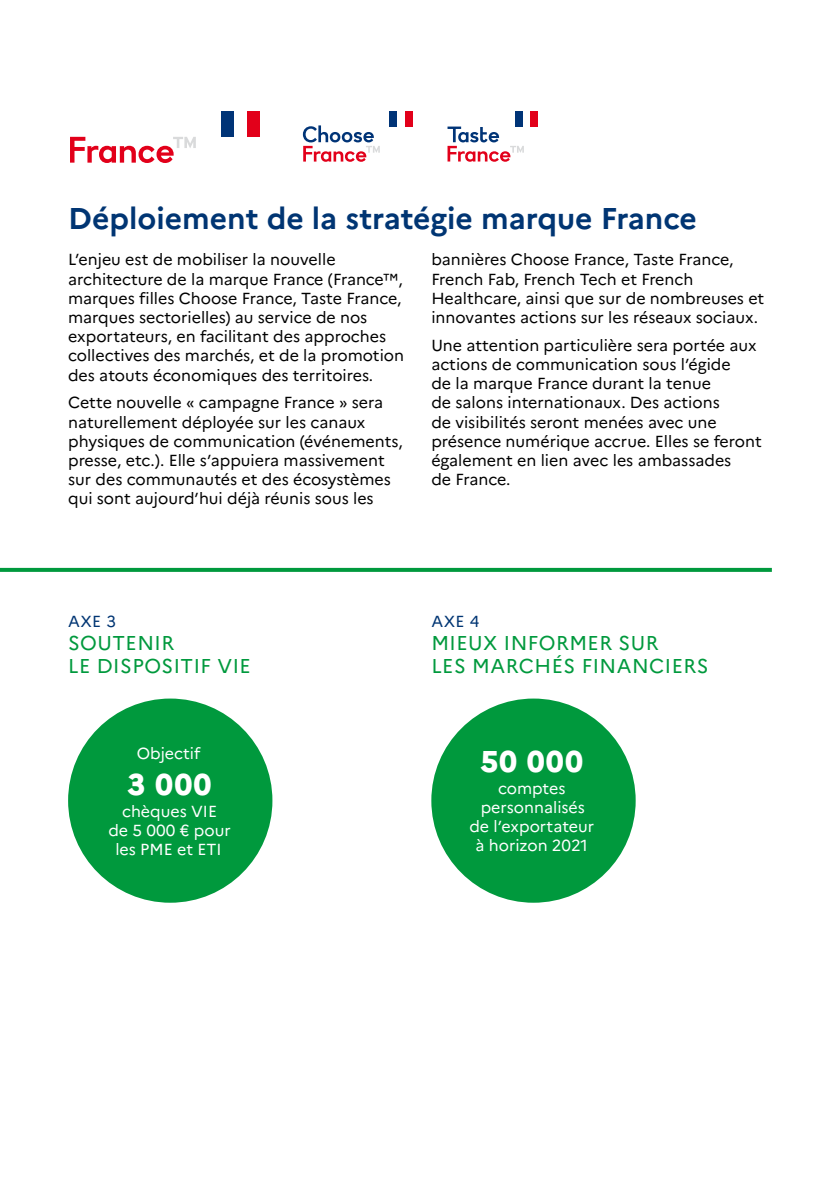
<style>
.page{position:relative;width:840px;height:1191px;background:#fff}
.page>*{position:absolute;margin:0;border:0;box-sizing:border-box;transform-origin:0 0}
.t1{font:700 30px "Marianne";color:#003573}
.Chiffre_clé{font:800 30px "Marianne";letter-spacing:.035em;color:#fff}
.t2{font:20px/23px "Marianne";letter-spacing:.025em;color:#00993d}
.Texte_courant{font:16px/19.2px "Marianne";color:#000}
.Texte_chiffre_clé{font:16px/19px "Marianne";color:#fff;text-align:center}
.t3{font:16px "Marianne";letter-spacing:.03em;color:#003573}
</style>
<div class="page">
<div style="left:221px;top:111px;width:13px;height:26px;background:#003477"></div>
<div style="left:247px;top:111px;width:13px;height:26px;background:#e2001a"></div>
<svg style="left:70px;top:137px;width:126px;height:26px"></svg>
<svg style="left:303px;top:125px;width:76px;height:37px"></svg>
<div style="left:389px;top:111px;width:8px;height:15px;background:#003477"></div>
<div style="left:405px;top:111px;width:8px;height:15px;background:#e2001a"></div>
<svg style="left:447px;top:127px;width:76px;height:35px"></svg>
<div style="left:514px;top:111px;width:8px;height:16px;background:#003477"></div>
<div style="left:530px;top:111px;width:8px;height:16px;background:#e2001a"></div>
<div style="left:431px;top:698px;width:204px;height:204px;background:#00993d;border-radius:50%"></div>
<div style="left:68px;top:698px;width:204px;height:204px;background:#00993d;border-radius:50%"></div>
<svg style="left:0;top:568px;width:771px;height:4px;background:#069b42"></svg>
<h2 class="t1" style="left:68px;top:200px;width:629px">Déploiement de la stratégie marque France</h2>
<p class="Texte_courant" style="left:68px;top:250px;width:337px">L’enjeu est de mobiliser la nouvelle architecture de la marque France (France™, marques filles Choose France, Taste France, marques sectorielles) au service de nos exportateurs, en facilitant des approches collectives des marchés, et de la promotion des atouts économiques des territoires.</p>
<p class="Texte_courant" style="left:68px;top:393px;width:336px">Cette nouvelle « campagne France » sera naturellement déployée sur les canaux physiques de communication (événements, presse, etc.). Elle s’appuiera massivement sur des communautés et des écosystèmes qui sont aujourd’hui déjà réunis sous les</p>
<p class="Texte_courant" style="left:431px;top:250px;width:334px">bannières Choose France, Taste France, French Fab, French Tech et French Healthcare, ainsi que sur de nombreuses et innovantes actions sur les réseaux sociaux.</p>
<p class="Texte_courant" style="left:431px;top:335px;width:332px">Une attention particulière sera portée aux actions de communication sous l’égide<br>de la marque France durant la tenue<br>de salons internationaux. Des actions<br>de visibilités seront menées avec une présence numérique accrue. Elles se feront également en lien avec les ambassades<br>de France.</p>
<h3 class="t3" style="left:68px;top:611px;width:49px">AXE 3</h3>
<h3 class="t2" style="left:68px;top:631px;width:184px">SOUTENIR<br>LE DISPOSITIF VIE</h3>
<p class="Texte_chiffre_clé" style="left:137px;top:743px;width:65px">Objectif</p>
<p class="Chiffre_clé" style="left:128px;top:765px;width:85px">3 000</p>
<p class="Texte_chiffre_clé" style="left:108px;top:801px;width:124px">chèques VIE<br>de 5 000 € pour les PME et ETI</p>
<h3 class="t3" style="left:431px;top:611px;width:49px">AXE 4</h3>
<h3 class="t2" style="left:431px;top:631px;width:278px">MIEUX INFORMER SUR<br>LES MARCHÉS FINANCIERS</h3>
<p class="Chiffre_clé" style="left:480px;top:743px;width:104px">50 000</p>
<p class="Texte_chiffre_clé" style="left:469px;top:779px;width:126px">comptes personnalisés de l’exportateur à horizon 2021</p>
</div>
